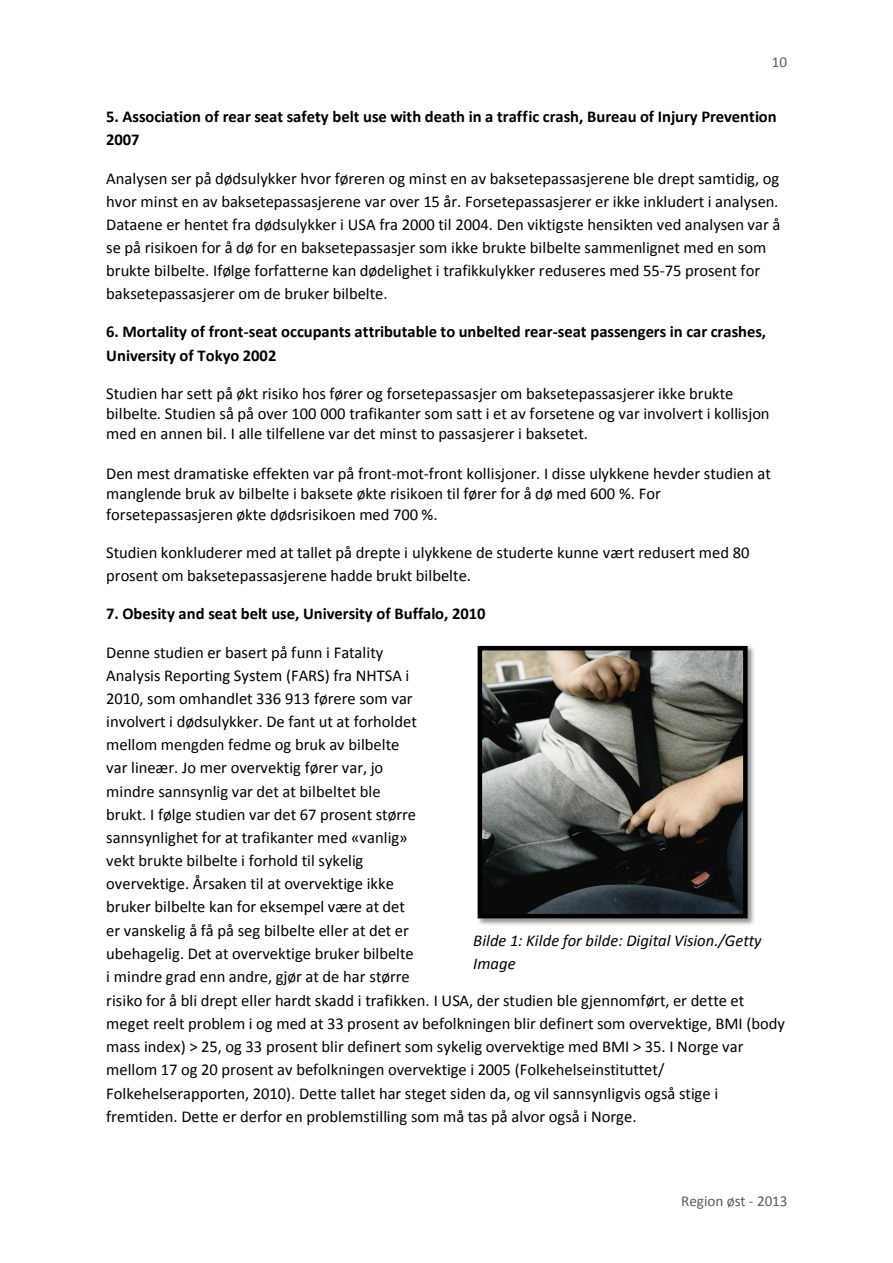
<style>
.page{position:relative;width:893px;height:1263px;background:#fff}
.page>*{position:absolute;margin:0;border:0;box-sizing:border-box;transform-origin:0 0}
.t1{font:16.5px/23.1px "Calibri";color:#000}
.t2{font:700 16.5px/23.4px "Calibri";letter-spacing:-.005em;color:#000}
.t3{font:italic 16.5px/23.1px "Calibri";color:#000}
.t4{font:15.15px "Calibri";letter-spacing:-.005em;color:#5a5a5a}
</style>
<div class="page">
<img style="left:477px;top:645px;width:277px;height:280px">
<img style="left:483px;top:651px;width:259px;height:262px">
<div style="left:478px;top:646px;width:269px;height:272px;border:4px solid #000"></div>
<p class="t4" style="left:772px;top:56px;width:17px">10</p>
<p class="t2" style="left:106px;top:106px;width:672px">5. Association of rear seat safety belt use with death in a traffic crash, Bureau of Injury Prevention<br>2007</p>
<p class="t1" style="left:106px;top:168px;width:675px">Analysen ser på dødsulykker hvor føreren og minst en av baksetepassasjerene ble drept samtidig, og hvor minst en av baksetepassasjerene var over 15 år. Forsetepassasjerer er ikke inkludert i analysen.<br>Dataene er hentet fra dødsulykker i USA fra 2000 til 2004. Den viktigste hensikten ved analysen var å se på risikoen for å dø for en baksetepassasjer som ikke brukte bilbelte sammenlignet med en som brukte bilbelte. Ifølge forfatterne kan dødelighet i trafikkulykker reduseres med 55-75 prosent for baksetepassasjerer om de bruker bilbelte.</p>
<p class="t2" style="left:106px;top:322px;width:661px">6. Mortality of front-seat occupants attributable to unbelted rear-seat passengers in car crashes,<br>University of Tokyo 2002</p>
<p class="t1" style="left:106px;top:384px;width:665px;line-height:20.2px">Studien har sett på økt risiko hos fører og forsetepassasjer om baksetepassasjerer ikke brukte bilbelte. Studien så på over 100 000 trafikanter som satt i et av forsetene og var involvert i kollisjon med en annen bil. I alle tilfellene var det minst to passasjerer i baksetet.</p>
<p class="t1" style="left:106px;top:463px;width:666px">Den mest dramatiske effekten var på front‐mot‐front kollisjoner. I disse ulykkene hevder studien at</p>
<p class="t1" style="left:106px;top:483px;width:556px">manglende bruk av bilbelte i baksete økte risikoen til fører for å dø med 600 %. For</p>
<p class="t1" style="left:106px;top:504px;width:333px">forsetepassasjeren økte dødsrisikoen med 700 %.</p>
<p class="t1" style="left:106px;top:542px;width:645px">Studien konkluderer med at tallet på drepte i ulykkene de studerte kunne vært redusert med 80 prosent om baksetepassasjerene hadde brukt bilbelte.</p>
<p class="t2" style="left:106px;top:604px;width:381px">7. Obesity and seat belt use, University of Buffalo, 2010</p>
<p class="t1" style="left:106px;top:642px;width:312px">Denne studien er basert på funn i Fatality Analysis Reporting System (FARS) fra NHTSA i 2010, som omhandlet 336 913 førere som var involvert i dødsulykker. De fant ut at forholdet mellom mengden fedme og bruk av bilbelte var lineær. Jo mer overvektig fører var, jo mindre sannsynlig var det at bilbeltet ble brukt. I følge studien var det 67 prosent større sannsynlighet for at trafikanter med «vanlig» vekt brukte bilbelte i forhold til sykelig overvektige. Årsaken til at overvektige ikke bruker bilbelte kan for eksempel være at det er vanskelig å få på seg bilbelte eller at det er ubehagelig. Det at overvektige bruker bilbelte i mindre grad enn andre, gjør at de har større</p>
<p class="t3" style="left:473px;top:930px;width:290px">Bilde 1: Kilde for bilde: Digital Vision./Getty<br>Image</p>
<p class="t1" style="left:106px;top:990px;width:680px">risiko for å bli drept eller hardt skadd i trafikken. I USA, der studien ble gjennomført, er dette et meget reelt problem i og med at 33 prosent av befolkningen blir definert som overvektige, BMI (body mass index) &gt; 25, og 33 prosent blir definert som sykelig overvektige med BMI &gt; 35. I Norge var mellom 17 og 20 prosent av befolkningen overvektige i 2005 (Folkehelseinstituttet/ Folkehelserapporten, 2010). Dette tallet har steget siden da, og vil sannsynligvis også stige i fremtiden. Dette er derfor en problemstilling som må tas på alvor også i Norge.</p>
<p class="t4" style="left:681px;top:1195px;width:108px">Region øst - 2013</p>
</div>
